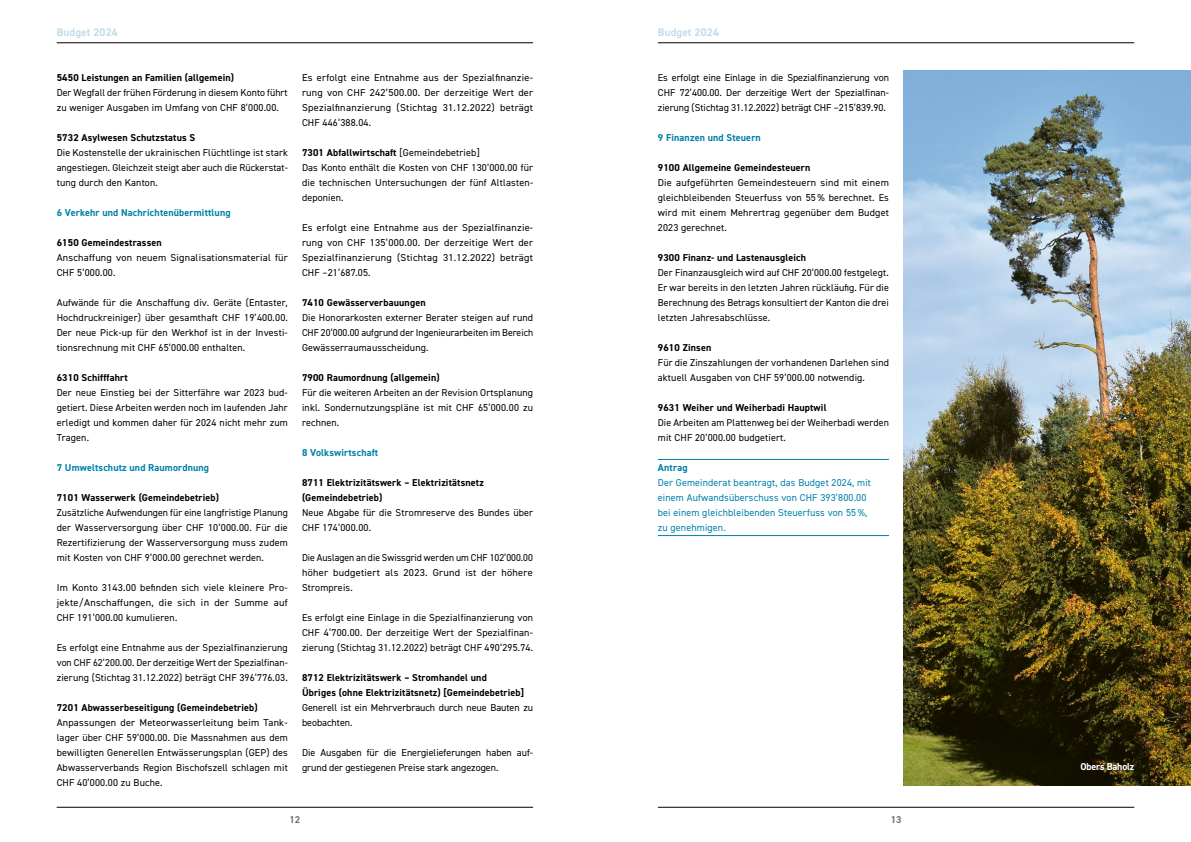
<style>
.page{position:relative;width:1191px;height:842px;background:#fff}
.page>*{position:absolute;margin:0;border:0;box-sizing:border-box;transform-origin:0 0}
.t1{font:700 11px "DIN2014";letter-spacing:.015em;color:#c2dceb}
.t2{font:10px/15px "DIN2014";letter-spacing:.015em;color:#000;text-align:justify}
.t3{font:700 10px/15px "DIN2014";letter-spacing:.015em;color:#000}
.t4{font:10px/15px "DIN2014";letter-spacing:.015em;color:#0080ab}
.t5{font:700 10px "DIN2014";letter-spacing:.015em;color:#0080ab}
.t6{font:700 10px "DIN2014";letter-spacing:-.02em;color:#fff}
.t7{font:700 10px "DIN2014";color:#77756f}
.s1{font-weight:700}
</style>
<div class="page">
<hr style="left:57px;top:807px;width:476px;height:1px;background:#000">
<hr style="left:57px;top:43px;width:476px;height:1px;background:#000">
<hr style="left:658px;top:43px;width:476px;height:1px;background:#000">
<hr style="left:658px;top:807px;width:476px;height:1px;background:#000">
<hr style="left:658px;top:459px;width:231px;height:1px;background:#0080ab">
<hr style="left:658px;top:535px;width:231px;height:1px;background:#0080ab">
<img style="left:903px;top:70px;width:288px;height:715px">
<p class="t1" style="left:57px;top:25px;width:63px">Budget 2024</p>
<p class="t3" style="left:57px;top:70px;width:179px">5450 Leistungen an Familien (allgemein)</p>
<p class="t2" style="left:57px;top:85px;width:232px">Der Wegfall der frühen Förderung in diesem Konto führt zu weniger Ausgaben im Umfang von CHF 8’000.00.</p>
<p class="t3" style="left:57px;top:130px;width:140px">5732 Asylwesen Schutzstatus S</p>
<p class="t2" style="left:57px;top:145px;width:233px">Die Kostenstelle der ukrainischen Flüchtlinge ist stark angestiegen. Gleichzeit steigt aber auch die Rückerstat&shy;tung durch den Kanton.</p>
<p class="t5" style="left:57px;top:206px;width:175px">6 Verkehr und Nachrichtenübermittlung</p>
<p class="t3" style="left:57px;top:235px;width:107px">6150 Gemeindestrassen</p>
<p class="t2" style="left:57px;top:250px;width:233px">Anschaffung von neuem Signalisationsmaterial für<br>CHF 5’000.00.</p>
<p class="t2" style="left:57px;top:295px;width:233px">Aufwände für die Anschaffung div. Geräte (Entaster, Hochdruckreiniger) über gesamthaft CHF 19’400.00.<br>Der neue Pick-up für den Werkhof ist in der Investi&shy;tionsrechnung mit CHF 65’000.00 enthalten.</p>
<p class="t3" style="left:57px;top:370px;width:73px">6310 Schifffahrt</p>
<p class="t2" style="left:57px;top:385px;width:233px">Der neue Einstieg bei der Sitterfähre war 2023 bud&shy;getiert. Diese Arbeiten werden noch im laufenden Jahr erledigt und kommen daher für 2024 nicht mehr zum Tragen.</p>
<p class="t5" style="left:57px;top:461px;width:154px">7 Umweltschutz und Raumordnung</p>
<p class="t3" style="left:57px;top:490px;width:164px">7101 Wasserwerk (Gemeindebetrieb)</p>
<p class="t2" style="left:57px;top:505px;width:233px">Zusätzliche Aufwendungen für eine langfristige Planung der Wasserversorgung über CHF 10’000.00. Für die Rezertifizierung der Wasserversorgung muss zudem mit Kosten von CHF 9’000.00 gerechnet werden.</p>
<p class="t2" style="left:57px;top:580px;width:233px">Im Konto 3143.00 befinden sich viele kleinere Pro&shy;jekte/Anschaffungen, die sich in der Summe auf CHF 191’000.00 kumulieren.</p>
<p class="t2" style="left:57px;top:640px;width:233px">Es erfolgt eine Entnahme aus der Spezialfinanzierung von CHF 62’200.00. Der derzeitige Wert der Spezialfinan&shy;zierung (Stichtag 31.12.2022) beträgt CHF 396’776.03.</p>
<p class="t3" style="left:57px;top:700px;width:202px">7201 Abwasserbeseitigung (Gemeindebetrieb)</p>
<p class="t2" style="left:57px;top:715px;width:233px">Anpassungen der Meteorwasserleitung beim Tank&shy;lager über CHF 59’000.00. Die Massnahmen aus dem bewilligten Generellen Entwässerungsplan (GEP) des Abwasserverbands Region Bischofszell schlagen mit CHF 40’000.00 zu Buche.</p>
<p class="t2" style="left:302px;top:70px;width:233px">Es erfolgt eine Entnahme aus der Spezialfinanzie&shy;rung von CHF 242’500.00. Der derzeitige Wert der Spezialfinanzierung (Stichtag 31.12.2022) beträgt CHF 446’388.04.</p>
<p class="t2" style="left:302px;top:145px;width:233px;text-align:left"><span class="s1">7301 Abfallwirtschaft</span> [Gemeindebetrieb]<br>Das Konto enthält die Kosten von CHF 130’000.00 für die technischen Untersuchungen der fünf Altlasten&shy;deponien.</p>
<p class="t2" style="left:302px;top:220px;width:233px">Es erfolgt eine Entnahme aus der Spezialfinanzie&shy;rung von CHF 135’000.00. Der derzeitige Wert der Spezialfinanzierung (Stichtag 31.12.2022) beträgt CHF –21’687.05.</p>
<p class="t3" style="left:302px;top:295px;width:125px">7410 Gewässerverbauungen</p>
<p class="t2" style="left:302px;top:310px;width:233px">Die Honorarkosten externer Berater steigen auf rund CHF 20’000.00 aufgrund der Ingenieurarbeiten im Bereich Gewässerraumausscheidung.</p>
<p class="t3" style="left:302px;top:370px;width:139px">7900 Raumordnung (allgemein)</p>
<p class="t2" style="left:302px;top:385px;width:233px">Für die weiteren Arbeiten an der Revision Ortsplanung inkl. Sondernutzungspläne ist mit CHF 65’000.00 zu rechnen.</p>
<p class="t5" style="left:302px;top:446px;width:78px">8 Volkswirtschaft</p>
<p class="t3" style="left:302px;top:475px;width:183px">8711 Elektrizitätswerk – Elektrizitätsnetz (Gemeindebetrieb)</p>
<p class="t2" style="left:302px;top:505px;width:232px">Neue Abgabe für die Stromreserve des Bundes über<br>CHF 174’000.00.</p>
<p class="t2" style="left:302px;top:550px;width:232px">Die Auslagen an die Swissgrid werden um CHF 102’000.00 höher budgetiert als 2023. Grund ist der höhere Strompreis.</p>
<p class="t2" style="left:302px;top:610px;width:233px">Es erfolgt eine Einlage in die Spezialfinanzierung von CHF 4’700.00. Der derzeitige Wert der Spezialfinan&shy;zierung (Stichtag 31.12.2022) beträgt CHF 490’295.74.</p>
<p class="t3" style="left:302px;top:670px;width:224px">8712 Elektrizitätswerk – Stromhandel und<br>Übriges (ohne Elektrizitätsnetz) [Gemeindebetrieb]</p>
<p class="t2" style="left:302px;top:700px;width:233px">Generell ist ein Mehrverbrauch durch neue Bauten zu beobachten.</p>
<p class="t2" style="left:302px;top:745px;width:233px">Die Ausgaben für die Energielieferungen haben auf&shy;grund der gestiegenen Preise stark angezogen.</p>
<p class="t1" style="left:658px;top:25px;width:63px">Budget 2024</p>
<p class="t2" style="left:658px;top:70px;width:233px">Es erfolgt eine Einlage in die Spezialfinanzierung von CHF 72’400.00. Der derzeitige Wert der Spezialfinan&shy;zierung (Stichtag 31.12.2022) beträgt CHF –215’839.90.</p>
<p class="t5" style="left:658px;top:131px;width:104px">9 Finanzen und Steuern</p>
<p class="t3" style="left:658px;top:160px;width:154px">9100 Allgemeine Gemeindesteuern</p>
<p class="t2" style="left:658px;top:175px;width:233px">Die aufgeführten Gemeindesteuern sind mit einem gleichbleibenden Steuerfuss von 55 % berechnet. Es wird mit einem Mehrertrag gegenüber dem Budget 2023 gerechnet.</p>
<p class="t3" style="left:658px;top:250px;width:150px">9300 Finanz- und Lastenausgleich</p>
<p class="t2" style="left:658px;top:265px;width:233px">Der Finanzausgleich wird auf CHF 20’000.00 festgelegt.<br>Er war bereits in den letzten Jahren rückläufig. Für die Berechnung des Betrags konsultiert der Kanton die drei letzten Jahresabschlüsse.</p>
<p class="t3" style="left:658px;top:340px;width:55px">9610 Zinsen</p>
<p class="t2" style="left:658px;top:355px;width:232px">Für die Zinszahlungen der vorhandenen Darlehen sind aktuell Ausgaben von CHF 59’000.00 notwendig.</p>
<p class="t3" style="left:658px;top:400px;width:170px">9631 Weiher und Weiherbadi Hauptwil</p>
<p class="t2" style="left:658px;top:415px;width:233px">Die Arbeiten am Plattenweg bei der Weiherbadi werden mit CHF 20’000.00 budgetiert.</p>
<p class="t5" style="left:658px;top:461px;width:31px">Antrag</p>
<p class="t4" style="left:658px;top:475px;width:215px">Der Gemeinderat beantragt, das Budget 2024, mit einem Aufwandsüberschuss von CHF 393’800.00 bei einem gleichbleibenden Steuerfuss von 55 %, zu genehmigen.</p>
<p class="t7" style="left:289px;top:813px;width:12px">12</p>
<p class="t7" style="left:890px;top:813px;width:12px">13</p>
<p class="t6" style="left:1080px;top:760px;width:55px">Obers Baholz</p>
</div>
